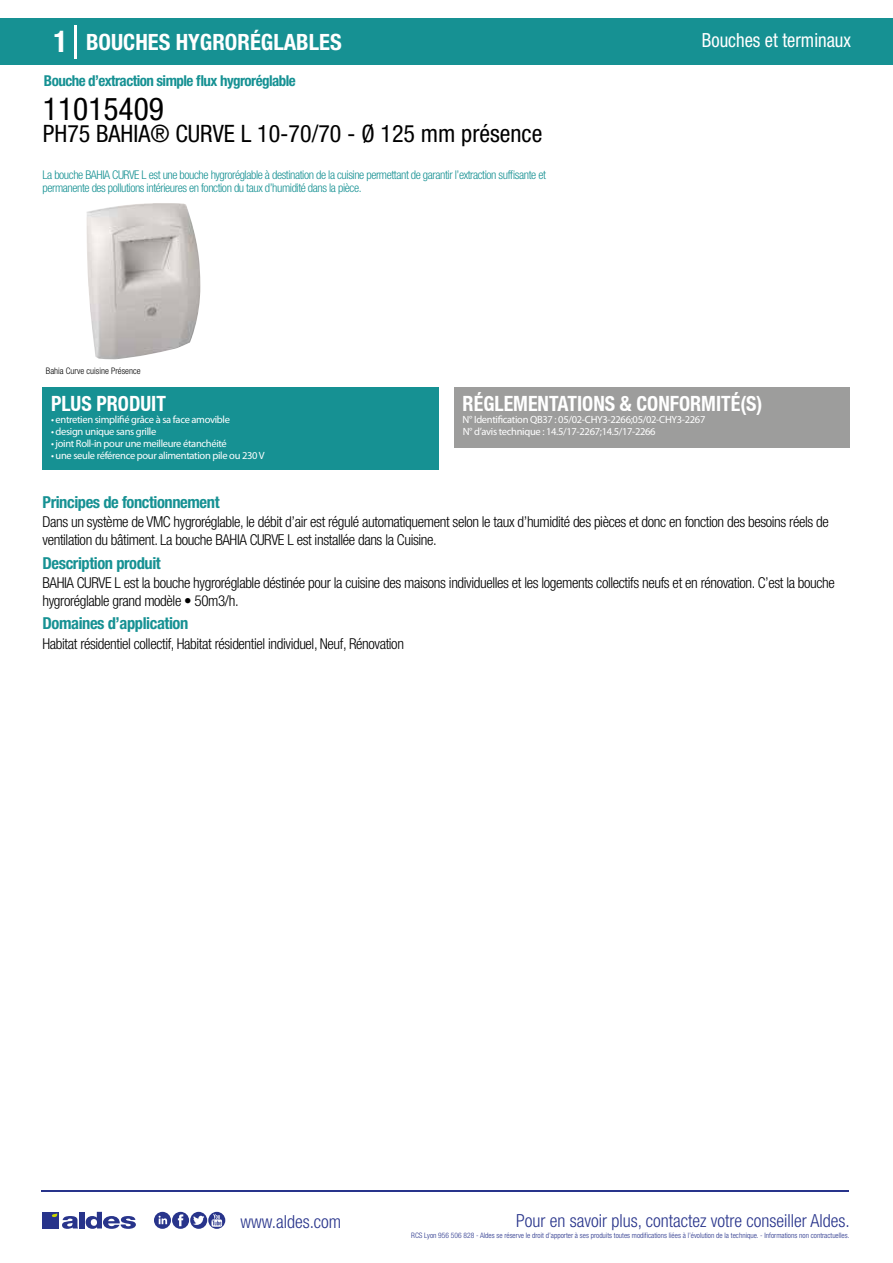
<style>
.page{position:relative;width:893px;height:1263px;background:#fff}
.page>*{position:absolute;margin:0;border:0;box-sizing:border-box;transform-origin:0 0}
.t1{font:condensed 31.5px "Helvetica Neue LT Std";color:#000}
.t2{font:condensed 24px "Helvetica Neue LT Std";color:#000}
.t3{font:700 condensed 22.5px "Helvetica Neue LT Std";color:#fff}
.t4{font:700 condensed 21px "Helvetica Neue";color:#fff;scale:.95 1}
.t5{font:condensed 19.5px "Helvetica Neue LT Std";color:#fff;scale:.95 1}
.t6{font:300 condensed 18px "Helvetica Neue";color:#28348b}
.t7{font:700 condensed 16.5px "Helvetica Neue LT Std";letter-spacing:-.025em;color:#169193}
.t8{font:300 condensed 15px/18px "Helvetica Neue LT Std";letter-spacing:-.025em;color:#000}
.t9{font:700 condensed 15px "Helvetica Neue LT Std";letter-spacing:-.035em;color:#169193}
.t10{font:300 condensed 12px/13.5px "Helvetica Neue LT Std";letter-spacing:-.035em;color:#169193}
.t11{font:10.5px/12px "Myriad Pro";letter-spacing:-.03em;color:#fff}
.t12{font:300 condensed 9px "Helvetica Neue";color:#000}
.t13{font:300 condensed 7.5px "Helvetica Neue";color:#28348b}
.s1{font-size:30px}
</style>
<div class="page">
<div style="left:0;top:18px;width:893px;height:46px;background:#169193"></div>
<div style="left:454px;top:387px;width:396px;height:61px;background:#9d9d9c"></div>
<div style="left:43px;top:387px;width:396px;height:83px;background:#169193"></div>
<hr style="left:74px;top:25px;width:2px;height:33px;background:#fff">
<img style="left:86px;top:203px;width:115px;height:157px">
<hr style="left:41px;top:1190px;width:808px;height:1px;background:#28348b">
<svg style="left:154px;top:1212px;width:71px;height:17px"></svg>
<div style="left:42px;top:1212px;width:17px;height:16px;background:#28348b"></div>
<div style="left:79px;top:1212px;width:5px;height:16px;background:#28348b"></div>
<svg style="left:86px;top:1212px;width:50px;height:17px"></svg>
<svg style="left:52px;top:1213px;width:26px;height:16px"></svg>
<h3 class="t3" style="left:54px;top:28px;width:290px"><span class="s1">1</span> BOUCHES HYGRORÉGLABLES</h3>
<h3 class="t5" style="left:702px;top:29px;width:158px">Bouches et terminaux</h3>
<p class="t9" style="left:44px;top:71px;width:254px">Bouche d’extraction simple flux hygroréglable</p>
<h1 class="t1" style="left:43px;top:91px;width:122px">11015409</h1>
<h2 class="t2" style="left:43px;top:120px;width:501px">PH75 BAHIA® CURVE L 10-70/70 - Ø 125 mm présence</h2>
<p class="t10" style="left:43px;top:167px;width:505px">La bouche BAHIA CURVE L est une bouche hygroréglable à destination de la cuisine permettant de garantir l’extraction suffisante et permanente des pollutions intérieures en fonction du taux d’humidité dans la pièce.</p>
<p class="t12" style="left:46px;top:365px;width:96px">Bahia Curve cuisine Présence</p>
<h3 class="t4" style="left:51px;top:391px;width:122px">PLUS PRODUIT</h3>
<p class="t11" style="left:51px;top:413px;width:181px">• entretien simplifié grâce à sa face amovible</p>
<p class="t11" style="left:51px;top:425px;width:107px">• design unique sans grille</p>
<p class="t11" style="left:51px;top:437px;width:177px">• joint Roll-in pour une meilleure étanchéité</p>
<p class="t11" style="left:51px;top:449px;width:215px">• une seule référence pour alimentation pile ou 230 V</p>
<p class="t7" style="left:43px;top:492px;width:179px">Principes de fonctionnement</p>
<h3 class="t4" style="left:463px;top:391px;width:317px">RÉGLEMENTATIONS &amp; CONFORMITÉ(S)</h3>
<p class="t11" style="left:463px;top:413px;width:244px">N° Identification QB37 : 05/02-CHY3-2266;05/02-CHY3-2267<br>N° d’avis technique : 14.5/17-2267;14.5/17-2266</p>
<p class="t8" style="left:43px;top:513px;width:788px">Dans un système de VMC hygroréglable, le débit d’air est régulé automatiquement selon le taux d’humidité des pièces et donc en fonction des besoins réels de ventilation du bâtiment. La bouche BAHIA CURVE L est installée dans la Cuisine.</p>
<p class="t8" style="left:43px;top:573px;width:794px">BAHIA CURVE L est la bouche hygroréglable déstinée pour la cuisine des maisons individuelles et les logements collectifs neufs et en rénovation. C’est la bouche hygroréglable grand modèle • 50m3/h.</p>
<p class="t8" style="left:43px;top:634px;width:363px">Habitat résidentiel collectif, Habitat résidentiel individuel, Neuf, Rénovation</p>
<p class="t7" style="left:43px;top:553px;width:120px">Description produit</p>
<p class="t7" style="left:43px;top:613px;width:147px">Domaines d’application</p>
<p class="t6" style="left:240px;top:1211px;width:102px">www.aldes.com</p>
<p class="t6" style="left:516px;top:1211px;width:335px">Pour en savoir plus, contactez votre conseiller Aldes.</p>
<p class="t13" style="left:411px;top:1230px;width:440px">RCS Lyon 956 506 828 - Aldes se réserve le droit d’apporter à ses produits toutes modifications liées à l’évolution de la technique. - Informations non contractuelles.</p>
</div>
